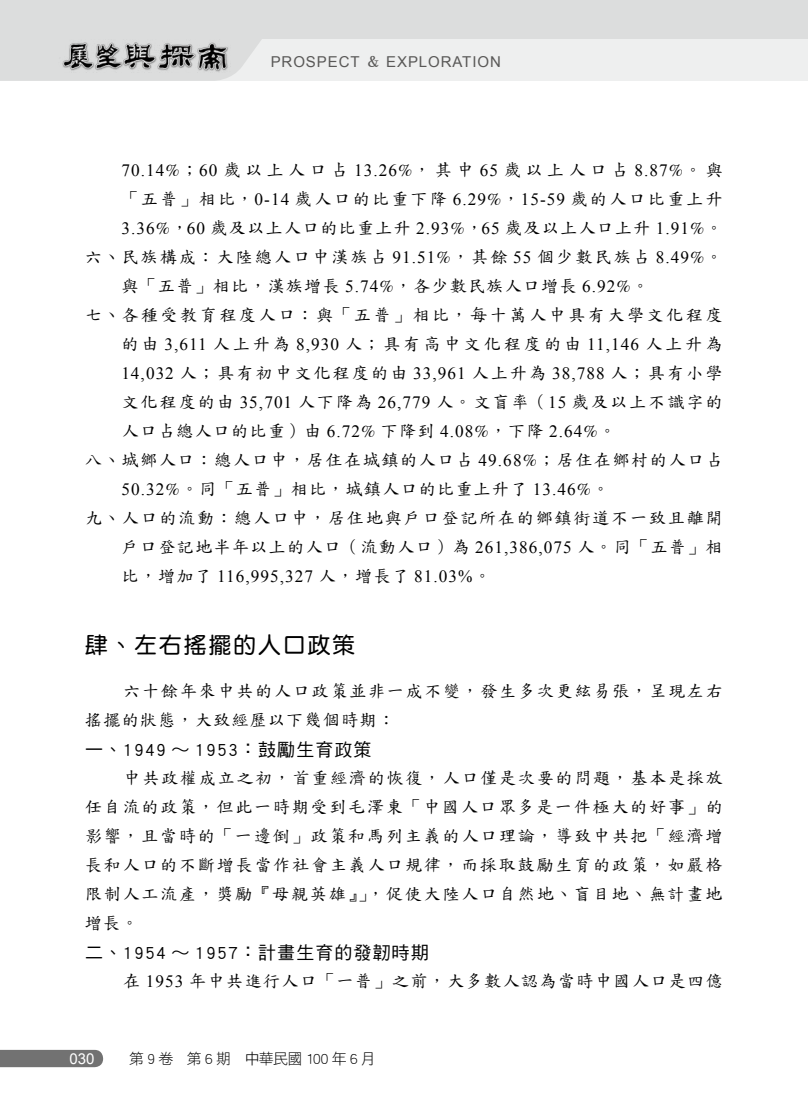
<style>
.page{position:relative;width:808px;height:1106px;background:#fff}
.page>*{position:absolute;margin:0;border:0;box-sizing:border-box;transform-origin:0 0}
.t1{font:22.5px "DF Yuan Std W7";letter-spacing:.1em;color:#000}
.t2{font:18px "DF Hei Std W5";letter-spacing:.06em;color:#000}
.t3{font:17.25px/29px "DF Biao Kai Shu Std W5";letter-spacing:.09em;color:#000}
.t4{font:17.25px "DF Biao Kai Shu Std W5";letter-spacing:.06em;color:#000}
.t5{font:17.25px "DF Biao Kai Shu Std W5";letter-spacing:.115em;color:#000}
.t6{font:17.25px "Times New Roman";letter-spacing:.06em;color:#000}
.t7{font:17.25px "DF Biao Kai Shu Std W5";letter-spacing:.11em;color:#000}
.t8{font:17.25px "DF Biao Kai Shu Std W5";letter-spacing:.165em;color:#000}
.t9{font:17.25px "DF Biao Kai Shu Std W5";letter-spacing:.065em;color:#000}
.t10{font:17.25px "DF Biao Kai Shu Std W5";letter-spacing:.07em;color:#000}
.t11{font:17.25px "DF Biao Kai Shu Std W5";letter-spacing:.135em;color:#000}
.t12{font:15px "Arial";letter-spacing:.06em;color:#595857}
.t13{font:15px "DF Hei Std W3";letter-spacing:-.05em;color:#000}
.t14{font:15px "Arial";color:#fff}
.s1{font-family:"DF Kai Shu Std W7"}
.s2{font-family:"Times"}
.s3{font-family:"DF Biao Kai Shu Std W5"}
.s4{font-family:"Times New Roman"}
</style>
<div class="page">
<svg style="left:0;top:1049px;width:103px;height:18px;background:#7a7a7a"></svg>
<div style="left:0;top:29px;width:808px;height:52px;background:#eeefef"></div>
<div style="left:0;top:0;width:262px;height:81px;background:#dcdddd"></div>
<img style="left:58px;top:39px;width:172px;height:33px">
<div style="left:228px;top:0;width:580px;height:39px;background:#dcdddd"></div>
<p class="t12" style="left:271px;top:52px;width:232px">PROSPECT <span class="s1">＆</span> EXPLORATION</p>
<p class="t6" style="left:122px;top:159px;width:603px">70.14<span class="s2">%</span><span class="s3">；</span>60 <span class="s3">歲以上人口占</span> 13.26<span class="s2">%</span><span class="s3">，其中</span> 65 <span class="s3">歲以上人口占</span> 8.87<span class="s2">%</span><span class="s3">。與</span></p>
<p class="t5" style="left:122px;top:190px;width:603px">「五普」相比，<span class="s4">0-14</span> 歲人口的比重下降 <span class="s4">6.29</span><span class="s2">%</span>，<span class="s4">15-59</span> 歲的人口比重上升</p>
<p class="t4" style="left:121px;top:219px;width:603px"><span class="s4">3.36</span><span class="s2">%</span>，<span class="s4">60</span> 歲及以上人口的比重上升 <span class="s4">2.93</span><span class="s2">%</span>，<span class="s4">65</span> 歲及以上人口上升 <span class="s4">1.91</span><span class="s2">%</span>。</p>
<p class="t7" style="left:85px;top:248px;width:639px">六、民族構成：大陸總人口中漢族占 <span class="s4">91.51</span><span class="s2">%</span>，其餘 <span class="s4">55</span> 個少數民族占 <span class="s4">8.49</span><span class="s2">%</span>。</p>
<p class="t4" style="left:121px;top:277px;width:529px">與「五普」相比，漢族增長 <span class="s4">5.74</span><span class="s2">%</span>，各少數民族人口增長 <span class="s4">6.92</span><span class="s2">%</span>。</p>
<p class="t11" style="left:85px;top:306px;width:639px">七、各種受教育程度人口：與「五普」相比，每十萬人中具有大學文化程度</p>
<p class="t8" style="left:121px;top:335px;width:603px">的由 <span class="s4">3,611</span> 人上升為 <span class="s4">8,930</span> 人；具有高中文化程度的由 <span class="s4">11,146</span> 人上升為</p>
<p class="t5" style="left:121px;top:364px;width:603px"><span class="s4">14,032</span> 人；具有初中文化程度的由 <span class="s4">33,961</span> 人上升為 <span class="s4">38,788</span> 人；具有小學</p>
<p class="t3" style="left:121px;top:387px;width:603px">文化程度的由 <span class="s4">35,701</span> 人下降為 <span class="s4">26,779</span> 人。文盲率（<span class="s4">15</span> 歲及以上不識字的</p>
<p class="t4" style="left:121px;top:421px;width:496px">人口占總人口的比重）由 <span class="s4">6.72</span><span class="s2">%</span> 下降到 <span class="s4">4.08</span><span class="s2">%</span>，下降 <span class="s4">2.64</span><span class="s2">%</span>。</p>
<p class="t3" style="left:85px;top:445px;width:639px">八、城鄉人口：總人口中，居住在城鎮的人口占 <span class="s4">49.68</span><span class="s2">%</span>；居住在鄉村的人口占</p>
<p class="t4" style="left:122px;top:479px;width:489px"><span class="s4">50.32</span><span class="s2">%</span>。同「五普」相比，城鎮人口的比重上升了 <span class="s4">13.46</span><span class="s2">%</span>。</p>
<p class="t3" style="left:85px;top:503px;width:639px">九、人口的流動：總人口中，居住地與戶口登記所在的鄉鎮街道不一致且離開</p>
<p class="t9" style="left:121px;top:537px;width:603px">戶口登記地半年以上的人口（流動人口）為 <span class="s4">261,386,075</span> 人。同「五普」相</p>
<p class="t6" style="left:121px;top:564px;width:371px"><span class="s3">比，增加了</span> 116,995,327 <span class="s3">人，增長了</span> 81.03%<span class="s3">。</span></p>
<h1 class="t1" style="left:85px;top:632px;width:271px">肆、左右搖擺的人口政策</h1>
<p class="t3" style="left:85px;top:676px;width:639px;text-indent:38px">六十餘年來中共的人口政策並非一成不變，發生多次更絃易張，呈現左右搖擺的狀態，大致經歷以下幾個時期：</p>
<p class="t2" style="left:85px;top:739px;width:288px">一、1949 ～ 1953：鼓勵生育政策</p>
<p class="t3" style="left:85px;top:763px;width:640px;text-align:justify;text-indent:39px">中共政權成立之初，首重經濟的恢復，人口僅是次要的問題，基本是採放任自流的政策，但此一時期受到毛澤東「中國人口眾多是一件極大的好事」的影響，且當時的「一邊倒」政策和馬列主義的人口理論，導致中共把「經濟增長和人口的不斷增長當作社會主義人口規律，而採取鼓勵生育的政策，如嚴格限制人工流產，獎勵『母親英雄』」，促使大陸人口自然地、盲目地、無計畫地增長。</p>
<p class="t2" style="left:85px;top:942px;width:345px">二、1954 ～ 1957：計畫生育的發韌時期</p>
<p class="t10" style="left:123px;top:971px;width:601px">在 <span class="s4">1953</span> 年中共進行人口「一普」之前，大多數人認為當時中國人口是四億</p>
<p class="t14" style="left:69px;top:1048px;width:27px">030</p>
<p class="t13" style="left:129px;top:1050px;width:248px">第 9 卷　第 6 期　中華民國 100 年 6 月</p>
</div>
